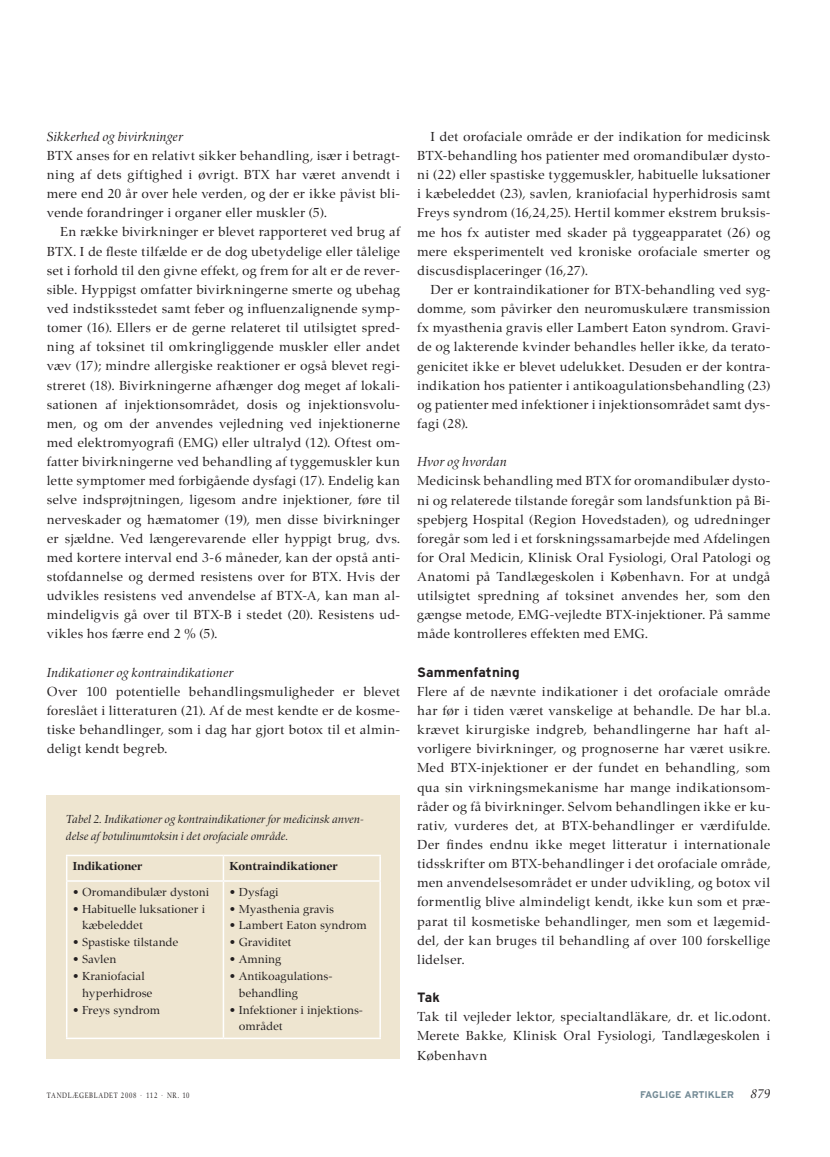
<style>
.page{position:relative;width:830px;height:1157px;background:#fff}
.page>*{position:absolute;margin:0;border:0;box-sizing:border-box;transform-origin:0 0}
.t1{font:13.5px/19.2px "Zapf Renaissance BEF";letter-spacing:.01em;color:#231f20;text-align:justify}
.t2{font:italic 13.5px "Zapf Renaissance BEF";letter-spacing:.01em;color:#231f20}
.t3{font:700 13.5px "Interstate";letter-spacing:.01em;color:#231f20}
.t4{font:12px/16.8px "Zapf Renaissance BEF";color:#231f20}
.t5{font:italic 12px/16.8px "Zapf Renaissance BEF";color:#231f20}
.t6{font:700 12px "Zapf Renaissance BEF";letter-spacing:-.005em;color:#231f20}
.t7{font:700 9.75px "Interstate";color:#738a95}
.t8{font:8.1px "Zapf Renaissance BEF";letter-spacing:.11em;color:#231f20;scale:.81 1}
.s1{font-family:"Zapf Renaissance BEF";font-weight:400;font-style:italic;font-size:13.5px;color:#231f20}
</style>
<div class="page">
<div style="left:47px;top:795px;width:353px;height:264px;background:#eee5d0"></div>
<hr style="left:66px;top:854px;width:157px;height:2px;background:#fff">
<svg style="left:66px;top:856px;width:1px;height:24px"></svg>
<hr style="left:223px;top:854px;width:158px;height:2px;background:#fff">
<hr style="left:222px;top:856px;width:2px;height:24px;background:#fff">
<hr style="left:379px;top:856px;width:2px;height:24px;background:#fff">
<hr style="left:66px;top:880px;width:157px;height:1px;background:#fff">
<hr style="left:66px;top:881px;width:1px;height:156px;background:#fff">
<hr style="left:223px;top:880px;width:158px;height:1px;background:#fff">
<hr style="left:222px;top:881px;width:2px;height:156px;background:#fff">
<hr style="left:379px;top:881px;width:2px;height:156px;background:#fff">
<hr style="left:66px;top:1037px;width:157px;height:2px;background:#fff">
<hr style="left:223px;top:1037px;width:158px;height:2px;background:#fff">
<p class="t2" style="left:47px;top:129px;width:138px">Sikkerhed og bivirkninger</p>
<p class="t1" style="left:47px;top:146px;width:354px">BTX anses for en relativt sikker behandling, især i betragt&shy;ning af dets giftighed i øvrigt. BTX har været anvendt i mere end 20 år over hele verden, og der er ikke påvist bli&shy;vende forandringer i organer eller muskler (5).</p>
<p class="t1" style="left:47px;top:223px;width:354px;text-indent:14px">En række bivirkninger er blevet rapporteret ved brug af BTX. I de fleste tilfælde er de dog ubetydelige eller tålelige set i forhold til den givne effekt, og frem for alt er de rever&shy;sible. Hyppigst omfatter bivirkningerne smerte og ubehag ved indstiksstedet samt feber og influenzalignende symp&shy;tomer (16). Ellers er de gerne relateret til utilsigtet spred&shy;ning af toksinet til omkringliggende muskler eller andet væv (17); mindre allergiske reaktioner er også blevet regi&shy;streret (18). Bivirkningerne afhænger dog meget af lokali&shy;sationen af injektionsområdet, dosis og injektionsvolu&shy;men, og om der anvendes vejledning ved injektionerne med elektromyografi (EMG) eller ultralyd (12). Oftest om&shy;fatter bivirkningerne ved behandling af tyggemuskler kun lette symptomer med forbigående dysfagi (17). Endelig kan selve indsprøjtningen, ligesom andre injektioner, føre til nerveskader og hæmatomer (19), men disse bivirkninger er sjældne. Ved længerevarende eller hyppigt brug, dvs. med kortere interval end 3-6 måneder, kan der opstå anti&shy;stofdannelse og dermed resistens over for BTX. Hvis der udvikles resistens ved anvendelse af BTX-A, kan man al&shy;mindeligvis gå over til BTX-B i stedet (20). Resistens ud&shy;vikles hos færre end 2 % (5).</p>
<p class="t2" style="left:47px;top:665px;width:188px">Indikationer og kontraindikationer</p>
<p class="t1" style="left:47px;top:682px;width:354px">Over 100 potentielle behandlingsmuligheder er blevet foreslået i litteraturen (21). Af de mest kendte er de kosme&shy;tiske behandlinger, som i dag har gjort botox til et almin&shy;deligt kendt begreb.</p>
<p class="t5" style="left:66px;top:811px;width:299px">Tabel 2. Indikationer og kontraindikationer for medicinsk anven&shy;delse af botulinumtoksin i det orofaciale område.</p>
<p class="t6" style="left:73px;top:860px;width:71px">Indikationer</p>
<p class="t6" style="left:229px;top:860px;width:110px">Kontraindikationer</p>
<p class="t4" style="left:73px;top:883px;width:138px">• Oromandibulær dystoni</p>
<p class="t4" style="left:82px;top:900px;width:124px;text-indent:-9px">• Habituelle luksationer i kæbeleddet</p>
<p class="t4" style="left:73px;top:934px;width:107px">• Spastiske tilstande</p>
<p class="t4" style="left:73px;top:951px;width:45px">• Savlen</p>
<p class="t4" style="left:82px;top:967px;width:72px;text-indent:-9px">• Kraniofacial hyperhidrose</p>
<p class="t4" style="left:73px;top:1001px;width:89px">• Freys syndrom</p>
<p class="t4" style="left:229px;top:883px;width:51px">• Dysfagi</p>
<p class="t4" style="left:229px;top:900px;width:106px">• Myasthenia gravis</p>
<p class="t4" style="left:229px;top:917px;width:139px">• Lambert Eaton syndrom</p>
<p class="t4" style="left:229px;top:934px;width:63px">• Graviditet</p>
<p class="t4" style="left:229px;top:951px;width:53px">• Amning</p>
<p class="t4" style="left:239px;top:967px;width:95px;text-indent:-9px">• Antikoagulations&shy;behandling</p>
<p class="t4" style="left:239px;top:1001px;width:125px;text-indent:-9px">• Infektioner i injektions&shy;området</p>
<p class="t1" style="left:417px;top:127px;width:354px;text-indent:14px">I det orofaciale område er der indikation for medicinsk BTX-behandling hos patienter med oromandibulær dysto&shy;ni (22) eller spastiske tyggemuskler, habituelle luksationer i kæbeleddet (23), savlen, kraniofacial hyperhidrosis samt Freys syndrom (16,24,25). Hertil kommer ekstrem bruksis&shy;me hos fx autister med skader på tyggeapparatet (26) og mere eksperimentelt ved kroniske orofaciale smerter og discusdisplaceringer (16,27).</p>
<p class="t1" style="left:417px;top:280px;width:354px;text-indent:14px">Der er kontraindikationer for BTX-behandling ved syg&shy;domme, som påvirker den neuromuskulære transmission fx myasthenia gravis eller Lambert Eaton syndrom. Gravi&shy;de og lakterende kvinder behandles heller ikke, da terato&shy;genicitet ikke er blevet udelukket. Desuden er der kontra&shy;indikation hos patienter i antikoagulationsbehandling (23) og patienter med infektioner i injektionsområdet samt dys&shy;fagi (28).</p>
<p class="t2" style="left:417px;top:454px;width:91px">Hvor og hvordan</p>
<p class="t1" style="left:417px;top:472px;width:354px">Medicinsk behandling med BTX for oromandibulær dysto&shy;ni og relaterede tilstande foregår som landsfunktion på Bi&shy;spebjerg Hospital (Region Hovedstaden), og udredninger foregår som led i et forskningssamarbejde med Afdelingen for Oral Medicin, Klinisk Oral Fysiologi, Oral Patologi og Anatomi på Tandlægeskolen i København. For at undgå utilsigtet spredning af toksinet anvendes her, som den gængse metode, EMG-vejledte BTX-injektioner. På samme måde kontrolleres effekten med EMG.</p>
<p class="t3" style="left:417px;top:664px;width:104px">Sammenfatning</p>
<p class="t1" style="left:417px;top:682px;width:354px">Flere af de nævnte indikationer i det orofaciale område har før i tiden været vanskelige at behandle. De har bl.a. krævet kirurgiske indgreb, behandlingerne har haft al&shy;vorligere bivirkninger, og prognoserne har været usikre.<br>Med BTX-injektioner er der fundet en behandling, som qua sin virkningsmekanisme har mange indikationsom&shy;råder og få bivirkninger. Selvom behandlingen ikke er ku&shy;rativ, vurderes det, at BTX-behandlinger er værdifulde.<br>Der findes endnu ikke meget litteratur i internationale tidsskrifter om BTX-behandlinger i det orofaciale område, men anvendelsesområdet er under udvikling, og botox vil formentlig blive almindeligt kendt, ikke kun som et præ&shy;parat til kosmetiske behandlinger, men som et lægemid&shy;del, der kan bruges til behandling af over 100 forskellige lidelser.</p>
<p class="t3" style="left:417px;top:989px;width:24px">Tak</p>
<p class="t1" style="left:417px;top:1007px;width:354px">Tak til vejleder lektor, specialtandläkare, dr. et lic.odont.<br>Merete Bakke, Klinisk Oral Fysiologi, Tandlægeskolen i København</p>
<p class="t8" style="left:47px;top:1091px;width:178px">TANDLÆGEBLADET 2008 · 112 · NR. 10</p>
<p class="t7" style="left:639px;top:1088px;width:132px">Faglige artikler <span class="s1">879</span></p>
</div>
